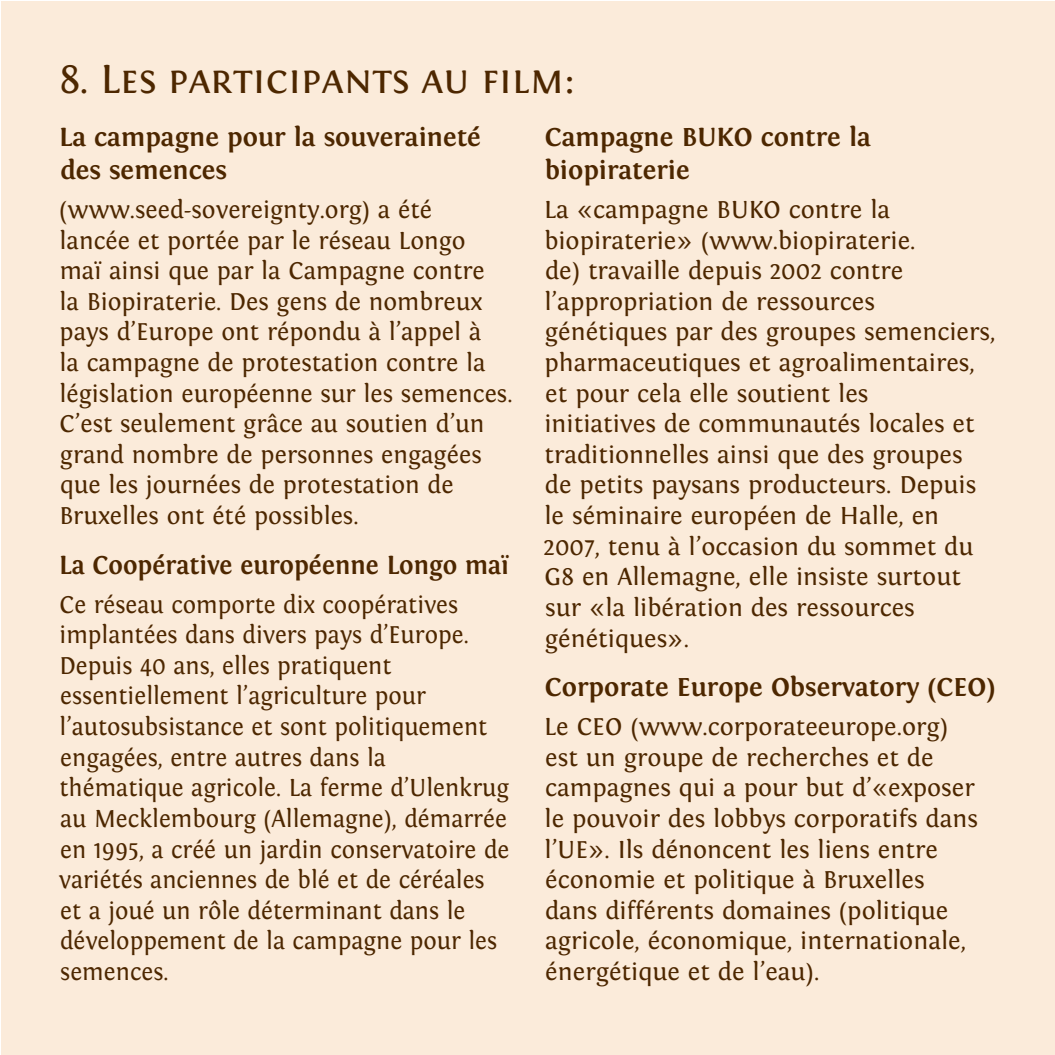
<style>
.page{position:relative;width:1055px;height:1055px;background:#fff}
.page>*{position:absolute;margin:0;border:0;box-sizing:border-box;transform-origin:0 0}
.t1{font:42px "Fontin Small Caps";color:#4d2700}
.t2{font:700 27px/32.4px "Fontin";color:#4d2700}
.t3{font:700 27px "Fontin";color:#4d2700;scale:.95 1}
.t4{font:25.5px/30.6px "Fontin";color:#4d2700}
.t5{font:25.5px/30.6px "Fontin";color:#4d2700;scale:.95 1}
</style>
<div class="page">
<div style="left:2px;top:2px;width:1052px;height:1052px;background:#fbebda"></div>
<h1 class="t1" style="left:60px;top:56px;width:517px">8. Les participants au film:</h1>
<p class="t2" style="left:59px;top:122px;width:423px">La campagne pour la souveraineté des semences</p>
<p class="t4" style="left:59px;top:195px;width:454px">(www.seed-sovereignty.org) a été<br>lancée et portée par le réseau Longo maï ainsi que par la Campagne contre<br>la Biopiraterie. Des gens de nombreux pays d’Europe ont répondu à l’appel à<br>la campagne de protestation contre la législation européenne sur les semences.<br>C’est seulement grâce au soutien d’un grand nombre de personnes engagées que les journées de protestation de Bruxelles ont été possibles.</p>
<p class="t3" style="left:59px;top:549px;width:475px">La Coopérative européenne Longo maï</p>
<p class="t5" style="left:59px;top:589px;width:476px">Ce réseau comporte dix coopératives implantées dans divers pays d’Europe.<br>Depuis 40 ans, elles pratiquent essentiellement l’agriculture pour l’autosubsistance et sont politiquement engagées, entre autres dans la thématique agricole. La ferme d’Ulenkrug au Mecklembourg (Allemagne), démarrée en 1995, a créé un jardin conservatoire de variétés anciennes de blé et de céréales et a joué un rôle déterminant dans le développement de la campagne pour les semences.</p>
<p class="t2" style="left:544px;top:122px;width:328px">Campagne BUKO contre la biopiraterie</p>
<p class="t4" style="left:543px;top:195px;width:453px">La «campagne BUKO contre la biopiraterie» (www.biopiraterie.<br>de) travaille depuis 2002 contre l’appropriation de ressources génétiques par des groupes semenciers, pharmaceutiques et agroalimentaires, et pour cela elle soutient les<br>initiatives de communautés locales et traditionnelles ainsi que des groupes<br>de petits paysans producteurs. Depuis le séminaire européen de Halle, en 2007, tenu à l’occasion du sommet du G8 en Allemagne, elle insiste surtout sur «la libération des ressources génétiques».</p>
<p class="t2" style="left:545px;top:671px;width:452px">Corporate Europe Observatory (CEO)</p>
<p class="t4" style="left:544px;top:712px;width:435px">Le CEO (www.corporateeurope.org) est un groupe de recherches et de campagnes qui a pour but d’«exposer le pouvoir des lobbys corporatifs dans l’UE». Ils dénoncent les liens entre économie et politique à Bruxelles dans différents domaines (politique agricole, économique, internationale, énergétique et de l’eau).</p>
</div>
